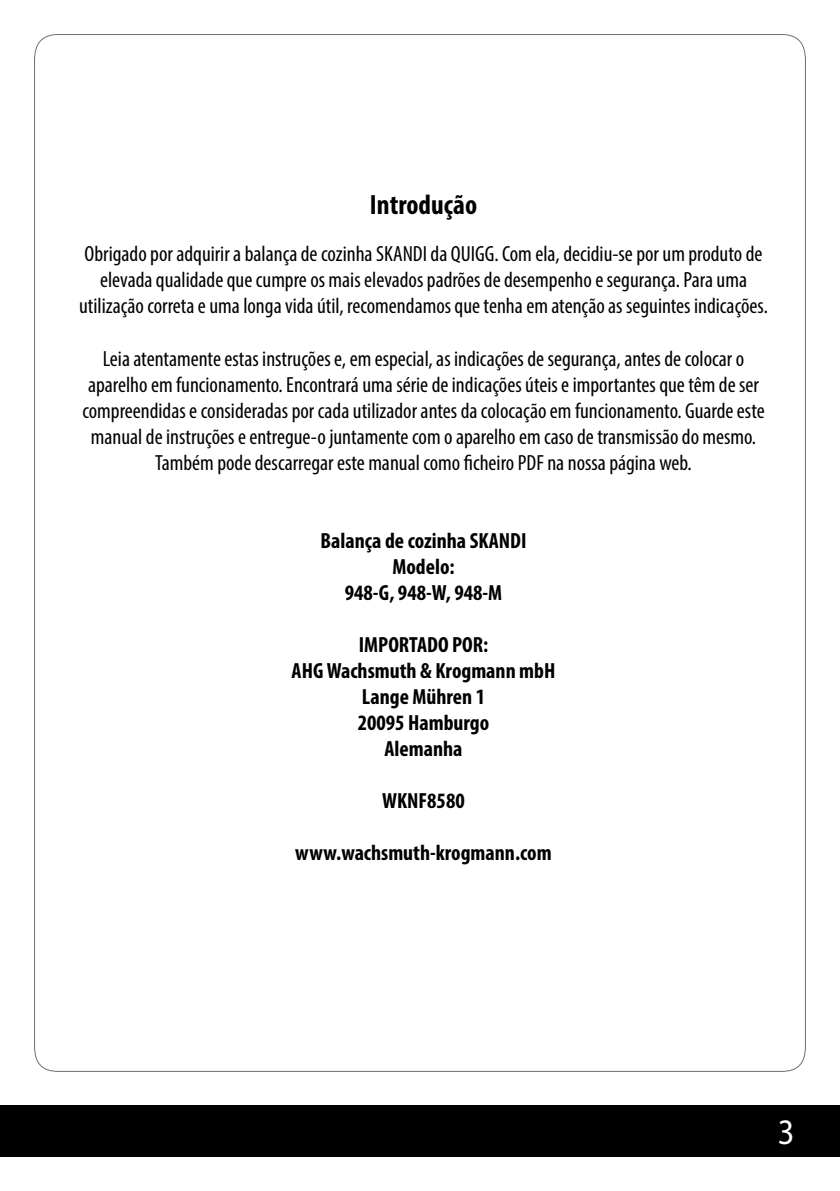
<style>
.page{position:relative;width:840px;height:1191px;background:#fff}
.page>*{position:absolute;margin:0;border:0;box-sizing:border-box;transform-origin:0 0}
.t1{font:36px "Myriad Pro";color:#fff;scale:.9 1}
.t2{font:700 condensed 28px "Myriad Pro";color:#000}
.t3{font:condensed 22px/26px "Myriad Pro";color:#000;text-align:center}
.t4{font:700 condensed 22px/26px "Myriad Pro";color:#000;text-align:center}
</style>
<div class="page">
<div style="left:0;top:1106px;width:839px;height:51px;background:#000"></div>
<p class="t2" style="left:369px;top:187px;width:109px">Introdução</p>
<p class="t3" style="left:79px;top:241px;width:690px">Obrigado por adquirir a balança de cozinha SKANDI da QUIGG. Com ela, decidiu-se por um produto de elevada qualidade que cumpre os mais elevados padrões de desempenho e segurança. Para uma utilização correta e uma longa vida útil, recomendamos que tenha em atenção as seguintes indicações.</p>
<p class="t3" style="left:82px;top:345px;width:683px">Leia atentamente estas instruções e, em especial, as indicações de segurança, antes de colocar o aparelho em funcionamento. Encontrará uma série de indicações úteis e importantes que têm de ser compreendidas e consideradas por cada utilizador antes da colocação em funcionamento. Guarde este manual de instruções e entregue-o juntamente com o aparelho em caso de transmissão do mesmo.<br>Também pode descarregar este manual como ficheiro PDF na nossa página web.</p>
<p class="t4" style="left:320px;top:527px;width:207px">Balança de cozinha SKANDI<br>Modelo:<br>948-G, 948-W, 948-M</p>
<p class="t4" style="left:291px;top:631px;width:265px">IMPORTADO POR:<br>AHG Wachsmuth &amp; Krogmann mbH<br>Lange Mühren 1<br>20095 Hamburgo<br>Alemanha</p>
<p class="t4" style="left:382px;top:787px;width:84px">WKNF8580</p>
<p class="t4" style="left:295px;top:839px;width:258px">www.wachsmuth-krogmann.com</p>
<h1 class="t1" style="left:777px;top:1110px;width:20px">3</h1>
</div>
